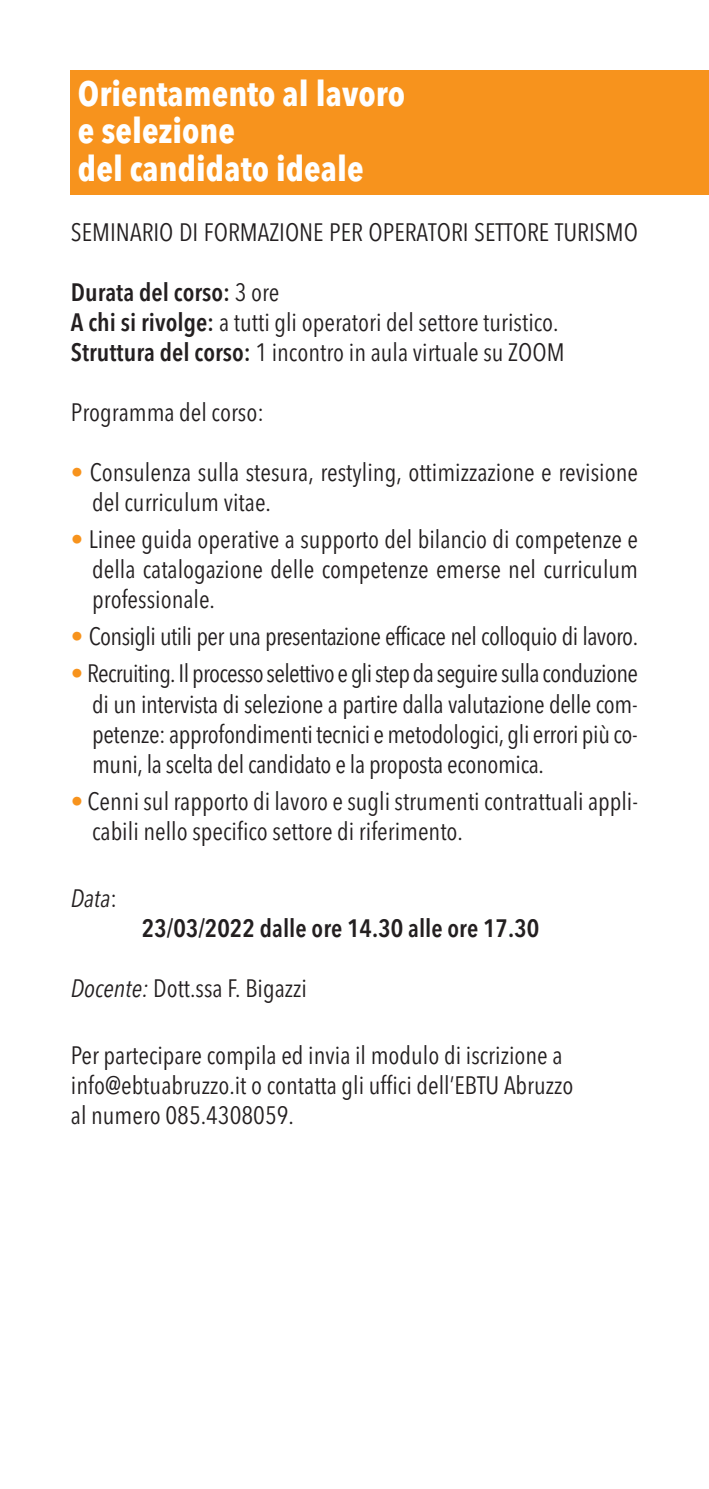
<style>
.page{position:relative;width:709px;height:1489px;background:#fff}
.page>*{position:absolute;margin:0;border:0;box-sizing:border-box;transform-origin:0 0}
.t1{font:700 35px/37.5px "Avenir Next Condensed";color:#fff}
.t2{font:25px/30px "Avenir Next Condensed";color:#231f20}
.t3{font:25px "Avenir Next Condensed";letter-spacing:-.025em;color:#231f20}
.t4{font:600 25px "Avenir Next Condensed";color:#231f20}
.t5{font:italic 25px "Avenir Next Condensed";color:#231f20}
.s1{font-weight:600}
.s2{color:#f7931d}
.s3{font-style:normal}
.s4{font-style:italic}
</style>
<div class="page">
<div style="left:71px;top:71px;width:638px;height:124px;background:#f7931d"></div>
<hr style="left:0;top:71px;width:1px;height:124px;background:#f7931d">
<h1 class="t1" style="left:78px;top:75px;width:329px">Orientamento al lavoro e selezione<br>del candidato ideale</h1>
<p class="t2" style="left:71px;top:217px;width:568px">SEMINARIO DI FORMAZIONE PER OPERATORI SETTORE TURISMO</p>
<p class="t2" style="left:71px;top:277px;width:495px"><span class="s1">Durata del corso:</span> 3 ore<br><span class="s1">A chi si rivolge:</span> a tutti gli operatori del settore turistico.<br><span class="s1">Struttura del corso:</span> 1 incontro in aula virtuale su ZOOM</p>
<p class="t2" style="left:71px;top:397px;width:194px">Programma del corso:</p>
<p class="t2" style="left:92px;top:457px;width:547px;text-indent:-21px"><span class="s2">•</span> Consulenza sulla stesura, restyling, ottimizzazione e revisione del curriculum vitae.</p>
<p class="t2" style="left:92px;top:524px;width:547px;text-align:justify;text-indent:-21px"><span class="s2">•</span> Linee guida operative a supporto del bilancio di competenze e della catalogazione delle competenze emerse nel curriculum professionale.</p>
<p class="t3" style="left:71px;top:621px;width:568px"><span class="s2">•</span> Consigli utili per una presentazione efficace nel colloquio di lavoro.</p>
<p class="t2" style="left:92px;top:658px;width:547px;text-align:justify;text-indent:-21px"><span class="s2">•</span> Recruiting.Ilprocesso selettivo eglistepda seguire sulla conduzione di un intervista di selezione a partire dalla valutazione delle com&shy;petenze: approfondimenti tecnici emetodologici, gli errori più co&shy;muni, la scelta del candidato e la proposta economica.</p>
<p class="t2" style="left:92px;top:785px;width:547px;text-indent:-21px"><span class="s2">•</span> Cenni sul rapporto di lavoro e sugli strumenti contrattuali appli&shy;cabili nello specifico settore di riferimento.</p>
<p class="t5" style="left:71px;top:883px;width:48px">Data<span class="s3">:</span></p>
<p class="t4" style="left:142px;top:912px;width:399px">23/03/2022 dalle ore 14.30 alle ore 17.30</p>
<p class="t2" style="left:71px;top:973px;width:237px"><span class="s4">Docente:</span> Dott.ssa F. Bigazzi</p>
<p class="t2" style="left:71px;top:1040px;width:504px">Per partecipare compila ed invia il modulo di iscrizione a info@ebtuabruzzo.it o contatta gli uffici dell’EBTU Abruzzo al numero 085.4308059.</p>
</div>
